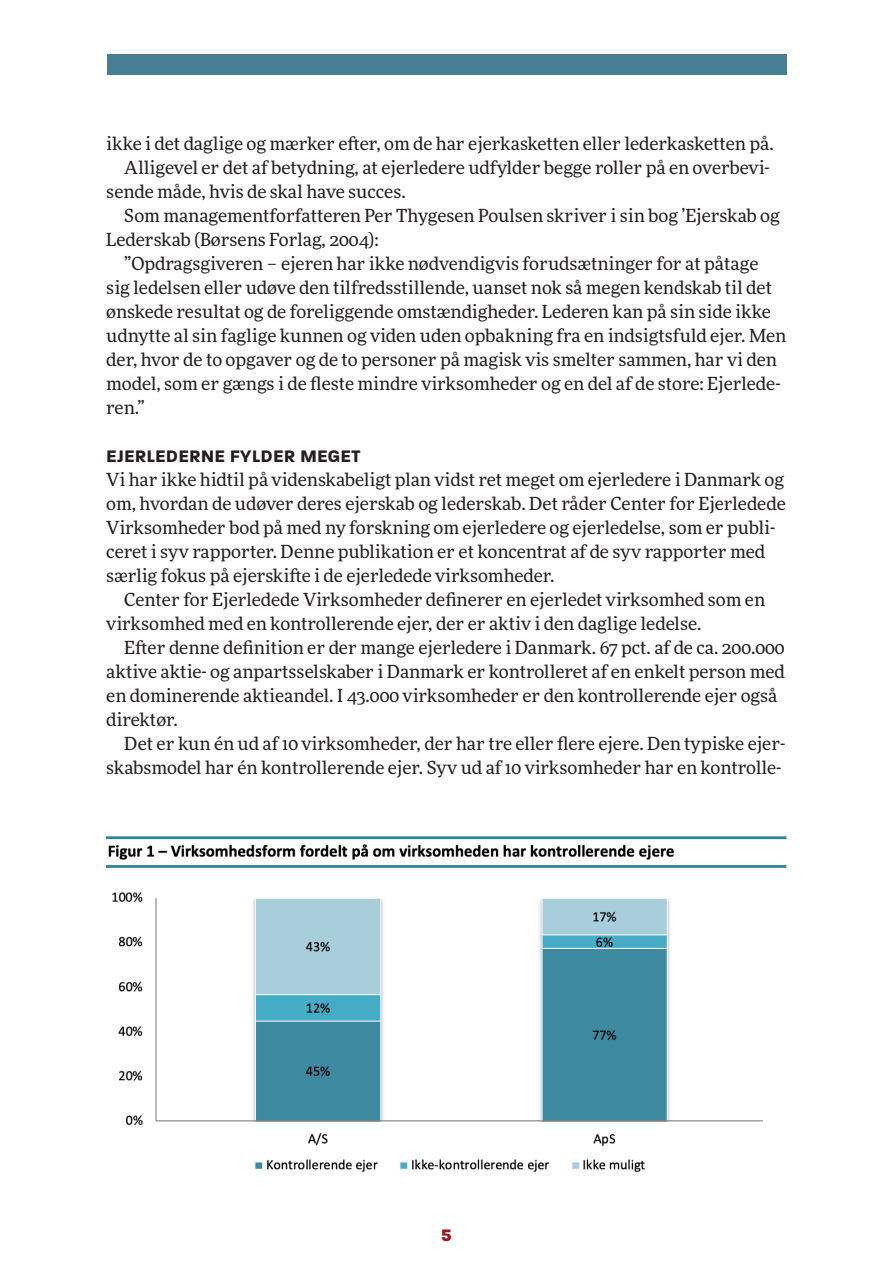
<style>
.page{position:relative;width:893px;height:1263px;background:#fff}
.page>*{position:absolute;margin:0;border:0;box-sizing:border-box;transform-origin:0 0}
.Brødtekst2_-_med_ind{font:18px/24px "More Pro";color:#231f20}
.Brødtekst1___uden_in{font:18px/24px "More Pro";color:#231f20}
.MELLEMRUBRIK{font:700 18px "Paralucent Text";color:#231f20}
.t1{font:800 18px "Paralucent";color:#981a1e}
</style>
<div class="page">
<img style="left:106px;top:836px;width:681px;height:337px">
<div style="left:107px;top:54px;width:680px;height:21px;background:#497f95"></div>
<p class="Brødtekst2_-_med_ind" style="left:106px;top:131px;width:669px">ikke i det daglige og mærker efter, om de har ejerkasketten eller lederkasketten på.</p>
<p class="Brødtekst2_-_med_ind" style="left:106px;top:155px;width:665px;text-indent:18px">Alligevel er det af betydning, at ejerledere udfylder begge roller på en overbevi&shy;sende måde, hvis de skal have succes.</p>
<p class="Brødtekst2_-_med_ind" style="left:106px;top:203px;width:675px;text-indent:18px">Som managementforfatteren Per Thygesen Poulsen skriver i sin bog ’Ejerskab og<br>Lederskab (Børsens Forlag, 2004):</p>
<p class="Brødtekst2_-_med_ind" style="left:106px;top:251px;width:681px;text-indent:18px">”Opdragsgiveren – ejeren har ikke nødvendigvis forudsætninger for at påtage sig ledelsen eller udøve den tilfredsstillende, uanset nok så megen kendskab til det ønskede resultat og de foreliggende omstændigheder. Lederen kan på sin side ikke udnytte al sin faglige kunnen og viden uden opbakning fra en indsigtsfuld ejer. Men der, hvor de to opgaver og de to personer på magisk vis smelter sammen, har vi den model, som er gængs i de fleste mindre virksomheder og en del af de store: Ejerlede&shy;ren.”</p>
<p class="MELLEMRUBRIK" style="left:106px;top:445px;width:256px">EJERLEDERNE FYLDER MEGET</p>
<p class="Brødtekst1___uden_in" style="left:106px;top:467px;width:681px">Vi har ikke hidtil på videnskabeligt plan vidst ret meget om ejerledere i Danmark og om, hvordan de udøver deres ejerskab og lederskab. Det råder Center for Ejerledede Virksomheder bod på med ny forskning om ejerledere og ejerledelse, som er publi&shy;ceret i syv rapporter. Denne publikation er et koncentrat af de syv rapporter med særlig fokus på ejerskifte i de ejerledede virksomheder.</p>
<p class="Brødtekst2_-_med_ind" style="left:106px;top:587px;width:660px;text-indent:18px">Center for Ejerledede Virksomheder definerer en ejerledet virksomhed som en virksomhed med en kontrollerende ejer, der er aktiv i den daglige ledelse.</p>
<p class="Brødtekst2_-_med_ind" style="left:106px;top:635px;width:680px;text-indent:18px">Efter denne definition er der mange ejerledere i Danmark. 67 pct. af de ca. 200.000 aktive aktie- og anpartsselskaber i Danmark er kontrolleret af en enkelt person med en dominerende aktieandel. I 43.000 virksomheder er den kontrollerende ejer også direktør.</p>
<p class="Brødtekst2_-_med_ind" style="left:106px;top:731px;width:681px;text-align:right">Det er kun én ud af 10 virksomheder, der har tre eller flere ejere. Den typiske ejer&shy;skabsmodel har én kontrollerende ejer. Syv ud af 10 virksomheder har en kontrolle-</p>
<p class="t1" style="left:441px;top:1224px;width:12px">5</p>
</div>
